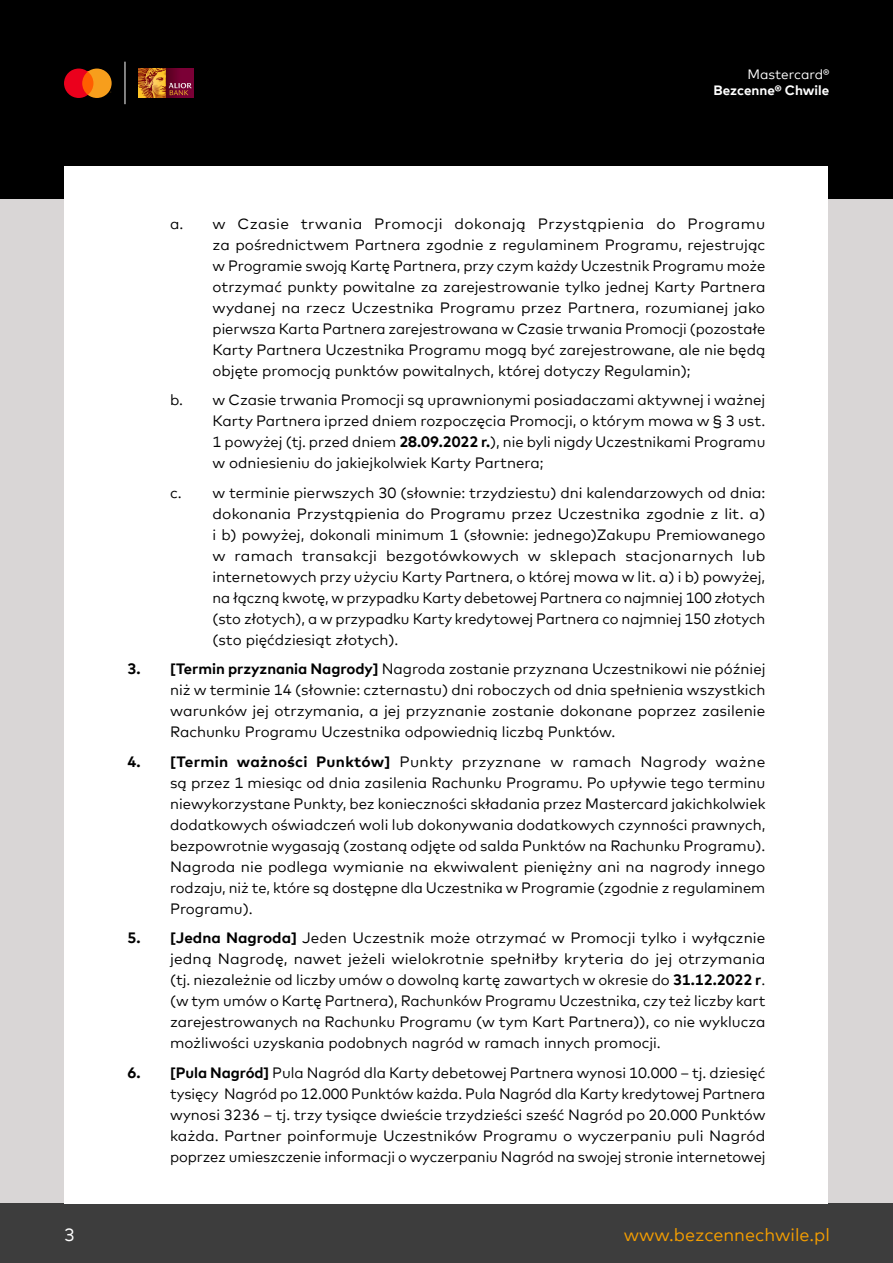
<style>
.page{position:relative;width:893px;height:1263px;background:#fff}
.page>*{position:absolute;margin:0;border:0;box-sizing:border-box;transform-origin:0 0}
.t1{font:18px "Mark Offc For MC";color:#f59e00}
.t2{font:18px "Mark Offc For MC";color:#fff}
.t3{font:15px/21px "Mark Offc For MC";color:#000;text-align:justify}
.t4{font:700 13.5px "Mark Offc For MC";color:#fff}
.t5{font:13.5px "Mark Offc For MC";color:#fff}
.s1{font-weight:700}
</style>
<div class="page">
<div style="left:0;top:132px;width:893px;height:1095px;background:#d9d6d6"></div>
<div style="left:0;top:1203px;width:893px;height:60px;background:#3d3d3d"></div>
<div style="left:0;top:0;width:893px;height:198px;background:#000"></div>
<div style="left:65px;top:167px;width:763px;height:1036px;background:#fff"></div>
<svg style="left:64px;top:69px;width:48px;height:29px"></svg>
<hr style="left:125px;top:62px;width:1px;height:42px;background:#fff">
<img style="left:138px;top:69px;width:56px;height:29px">
<p class="t5" style="left:747px;top:64px;width:83px">Mastercard®</p>
<p class="t4" style="left:714px;top:80px;width:117px">Bezcenne® Chwile</p>
<p class="t3" style="left:213px;top:212px;width:554px;text-indent:-43px">a. w Czasie trwania Promocji dokonają Przystąpienia do Programu za pośrednictwem Partnera zgodnie z regulaminem Programu, rejestrując w Programie swoją Kartę Partnera, przy czym każdy Uczestnik Programu może otrzymać punkty powitalne za zarejestrowanie tylko jednej Karty Partnera wydanej na rzecz Uczestnika Programu przez Partnera, rozumianej jako pierwsza Karta Partnera zarejestrowana w Czasie trwania Promocji (pozostałe Karty Partnera Uczestnika Programu mogą być zarejestrowane, ale nie będą objęte promocją punktów powitalnych, której dotyczy Regulamin);</p>
<p class="t3" style="left:213px;top:388px;width:554px;text-indent:-43px">b. w Czasie trwania Promocji są uprawnionymi posiadaczami aktywnej i ważnej Karty Partnera iprzed dniem rozpoczęcia Promocji, o którym mowa w § 3 ust.<br>1 powyżej (tj. przed dniem <span class="s1">28.09.2022 r.</span>), nie byli nigdy Uczestnikami Programu w odniesieniu do jakiejkolwiek Karty Partnera;</p>
<p class="t3" style="left:213px;top:481px;width:554px;text-indent:-43px">c. w terminie pierwszych 30 (słownie: trzydziestu) dni kalendarzowych od dnia: dokonania Przystąpienia do Programu przez Uczestnika zgodnie z lit. a) i b) powyżej, dokonali minimum 1 (słownie: jednego)Zakupu Premiowanego w ramach transakcji bezgotówkowych w sklepach stacjonarnych lub internetowych przy użyciu Karty Partnera, o której mowa w lit. a) i b) powyżej, na łączną kwotę, w przypadku Karty debetowej Partnera co najmniej 100 złotych (sto złotych), a w przypadku Karty kredytowej Partnera co najmniej 150 złotych (sto pięćdziesiąt złotych).</p>
<p class="t3" style="left:170px;top:657px;width:597px;text-indent:-43px"><span class="s1">3. [Termin przyznania Nagrody]</span> Nagroda zostanie przyznana Uczestnikowi nie później niż w terminie 14 (słownie: czternastu) dni roboczych od dnia spełnienia wszystkich warunków jej otrzymania, a jej przyznanie zostanie dokonane poprzez zasilenie Rachunku Programu Uczestnika odpowiednią liczbą Punktów.</p>
<p class="t3" style="left:170px;top:750px;width:597px;text-indent:-43px"><span class="s1">4. [Termin ważności Punktów]</span> Punkty przyznane w ramach Nagrody ważne są przez 1 miesiąc od dnia zasilenia Rachunku Programu. Po upływie tego terminu niewykorzystane Punkty, bez konieczności składania przez Mastercard jakichkolwiek dodatkowych oświadczeń woli lub dokonywania dodatkowych czynności prawnych, bezpowrotnie wygasają (zostaną odjęte od salda Punktów na Rachunku Programu).<br>Nagroda nie podlega wymianie na ekwiwalent pieniężny ani na nagrody innego rodzaju, niż te, które są dostępne dla Uczestnika w Programie (zgodnie z regulaminem Programu).</p>
<p class="t3" style="left:170px;top:926px;width:597px;text-indent:-43px"><span class="s1">5. [Jedna Nagroda]</span> Jeden Uczestnik może otrzymać w Promocji tylko i wyłącznie jedną Nagrodę, nawet jeżeli wielokrotnie spełniłby kryteria do jej otrzymania (tj. niezależnie od liczby umów o dowolną kartę zawartych w okresie do <span class="s1">31.12.2022 r</span>. (w tym umów o Kartę Partnera), Rachunków Programu Uczestnika, czy też liczby kart zarejestrowanych na Rachunku Programu (w tym Kart Partnera)), co nie wyklucza możliwości uzyskania podobnych nagród w ramach innych promocji.</p>
<p class="t3" style="left:170px;top:1061px;width:597px;text-indent:-43px"><span class="s1">6. [Pula Nagród]</span> Pula Nagród dla Karty debetowej Partnera wynosi 10.000 – tj. dziesięć tysięcy Nagród po 12.000 Punktów każda. Pula Nagród dla Karty kredytowej Partnera wynosi 3236 – tj. trzy tysiące dwieście trzydzieści sześć Nagród po 20.000 Punktów każda. Partner poinformuje Uczestników Programu o wyczerpaniu puli Nagród poprzez umieszczenie informacji o wyczerpaniu Nagród na swojej stronie internetowej</p>
<p class="t2" style="left:64px;top:1221px;width:12px">3</p>
<p class="t1" style="left:624px;top:1221px;width:208px">www.bezcennechwile.pl</p>
</div>
